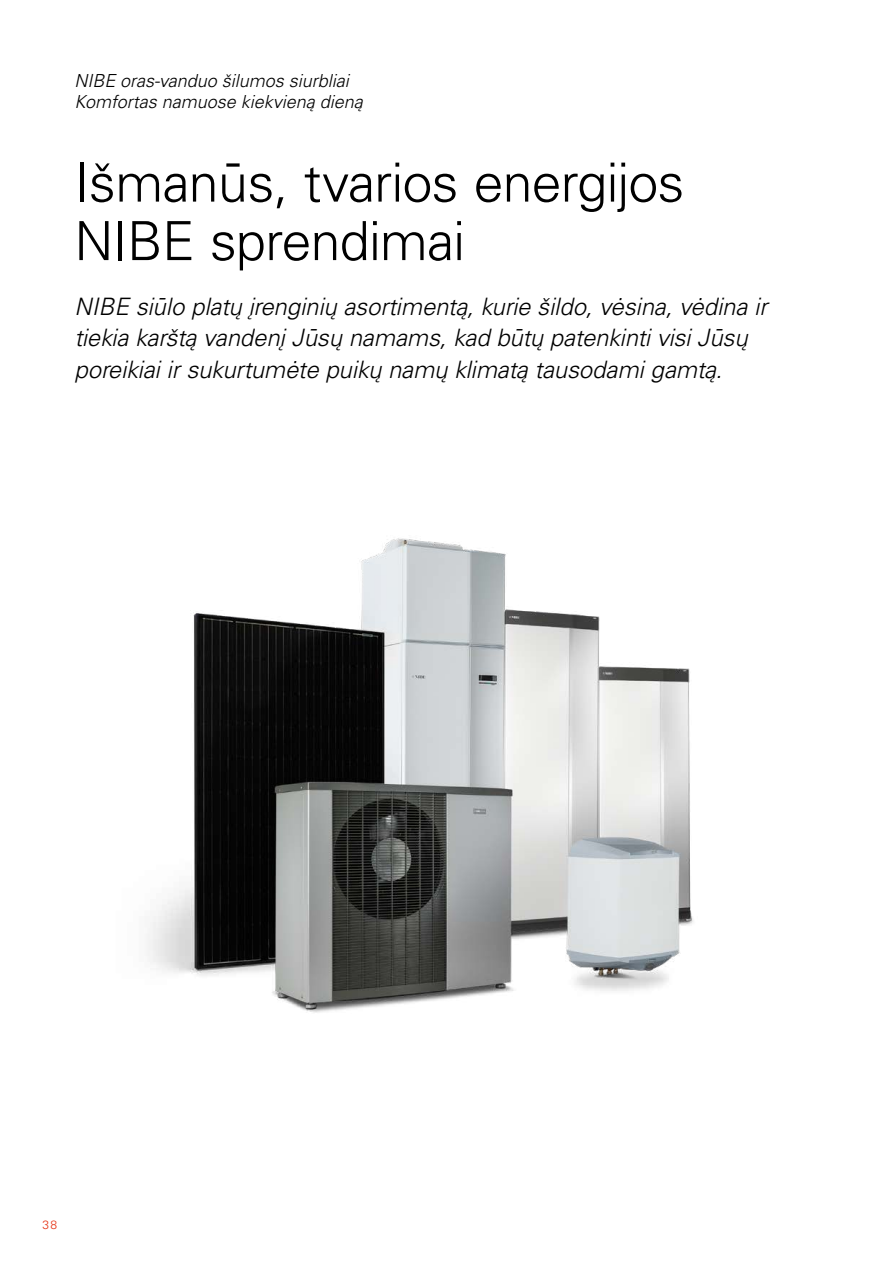
<style>
.page{position:relative;width:893px;height:1263px;background:#fff}
.page>*{position:absolute;margin:0;border:0;box-sizing:border-box;transform-origin:0 0}
.t1{font:300 54px/58.5px "Univers LT Pro 45";letter-spacing:-.015em;color:#000}
.t2{font:italic 300 24px/31.5px "Univers LT Pro 45";letter-spacing:-.005em;color:#000}
.t3{font:italic 300 18px/21px "Univers LT Pro 45";color:#000}
.t4{font:300 12px "Univers LT Pro 45";color:#e53012}
</style>
<div class="page">
<img style="left:147px;top:538px;width:546px;height:475px">
<p class="t3" style="left:74px;top:71px;width:290px">NIBE oras-vanduo šilumos siurbliai<br>Komfortas namuose kiekvieną dieną</p>
<h1 class="t1" style="left:74px;top:153px;width:611px">Išmanūs, tvarios energijos<br>NIBE sprendimai</h1>
<p class="t2" style="left:74px;top:291px;width:694px">NIBE siūlo platų įrenginių asortimentą, kurie šildo, vėsina, vėdina ir tiekia karštą vandenį Jūsų namams, kad būtų patenkinti visi Jūsų poreikiai ir sukurtumėte puikų namų klimatą tausodami gamtą.</p>
<p class="t4" style="left:43px;top:1217px;width:16px">38</p>
</div>
